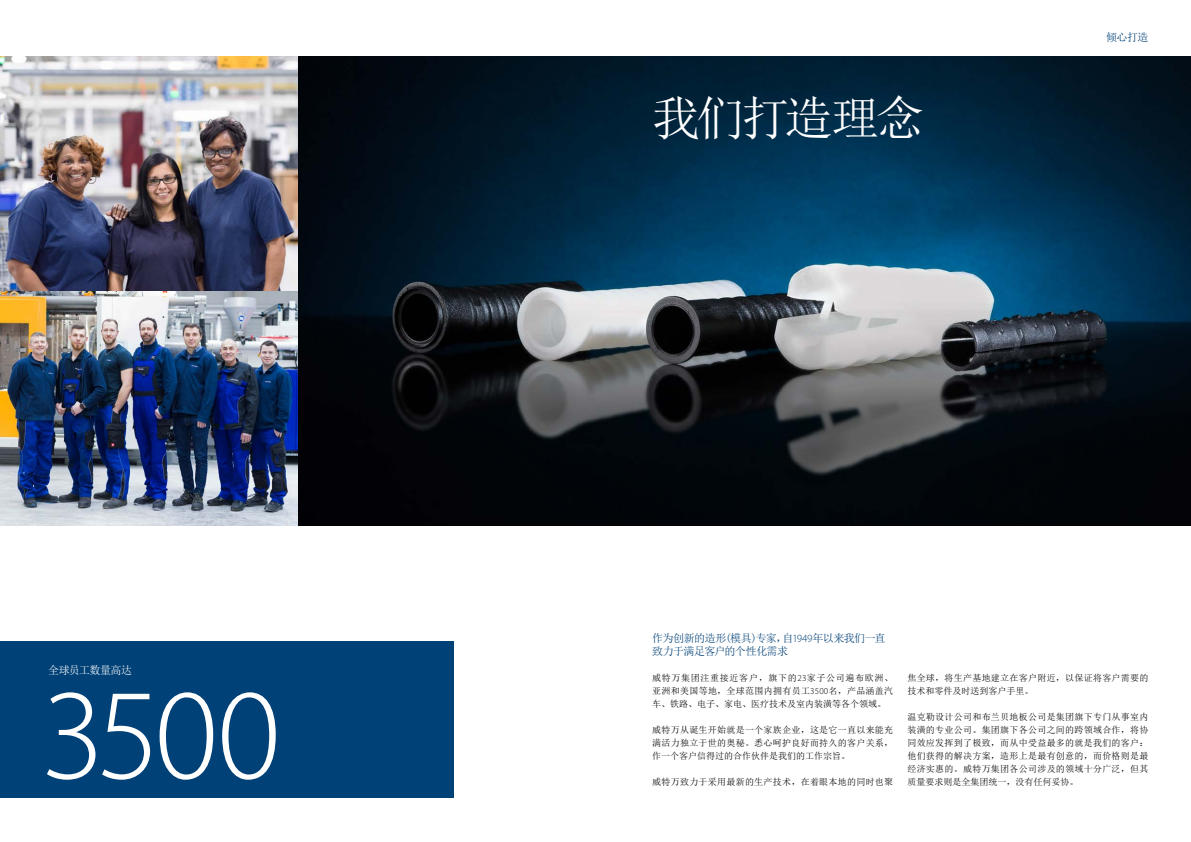
<style>
.page{position:relative;width:1191px;height:842px;background:#fff}
.page>*{position:absolute;margin:0;border:0;box-sizing:border-box;transform-origin:0 0}
.t1{font:300 130px "Myriad Pro";color:#fff}
.t2{font:48px "Sim Sun";letter-spacing:-.065em;color:#fff}
.t3{font:11px/13px "Sim Sun";letter-spacing:-.05em;color:#004177}
.t4{font:11px "Sim Sun";letter-spacing:-.06em;color:#fff}
.t5{font:9px/13px "Sim Sun";letter-spacing:.03em;color:#000;text-align:justify}
.s1{font-family:"Myriad Pro";font-weight:300}
</style>
<div class="page">
<img style="left:0;top:57px;width:1191px;height:468px">
<div style="left:0;top:642px;width:454px;height:156px;background:#004177"></div>
<p class="t4" style="left:48px;top:665px;width:86px">全球员工数量高达</p>
<h1 class="t1" style="left:41px;top:657px;width:241px">3500</h1>
<h2 class="t2" style="left:652px;top:93px;width:273px">我们打造理念</h2>
<p class="t3" style="left:1106px;top:31px;width:44px">倾心打造</p>
<p class="t3" style="left:652px;top:631px;width:235px">作为创新的造形(模具)专家，自<span class="s1">1949</span>年以来我们一直致力于满足客户的个性化需求</p>
<p class="t5" style="left:652px;top:671px;width:242px">威特万集团注重接近客户，旗下的<span class="s1">23</span>家子公司遍布欧洲、亚洲和美国等地，全球范围内拥有员工<span class="s1">3500</span>名，产品涵盖汽车、铁路、电子、家电、医疗技术及室内装潢等各个领域。</p>
<p class="t5" style="left:652px;top:723px;width:242px">威特万从诞生开始就是一个家族企业，这是它一直以来能充满活力独立于世的奥秘。悉心呵护良好而持久的客户关系，作一个客户信得过的合作伙伴是我们的工作宗旨。</p>
<p class="t5" style="left:652px;top:775px;width:242px">威特万致力于采用最新的生产技术，在着眼本地的同时也聚</p>
<p class="t5" style="left:907px;top:671px;width:242px">焦全球，将生产基地建立在客户附近，以保证将客户需要的技术和零件及时送到客户手里。</p>
<p class="t5" style="left:907px;top:710px;width:242px">温克勒设计公司和布兰贝地板公司是集团旗下专门从事室内装潢的专业公司。集团旗下各公司之间的跨领域合作，将协同效应发挥到了极致，而从中受益最多的就是我们的客户：他们获得的解决方案，造形上是最有创意的，而价格则是最经济实惠的。威特万集团各公司涉及的领域十分广泛，但其质量要求则是全集团统一，没有任何妥协。</p>
</div>
